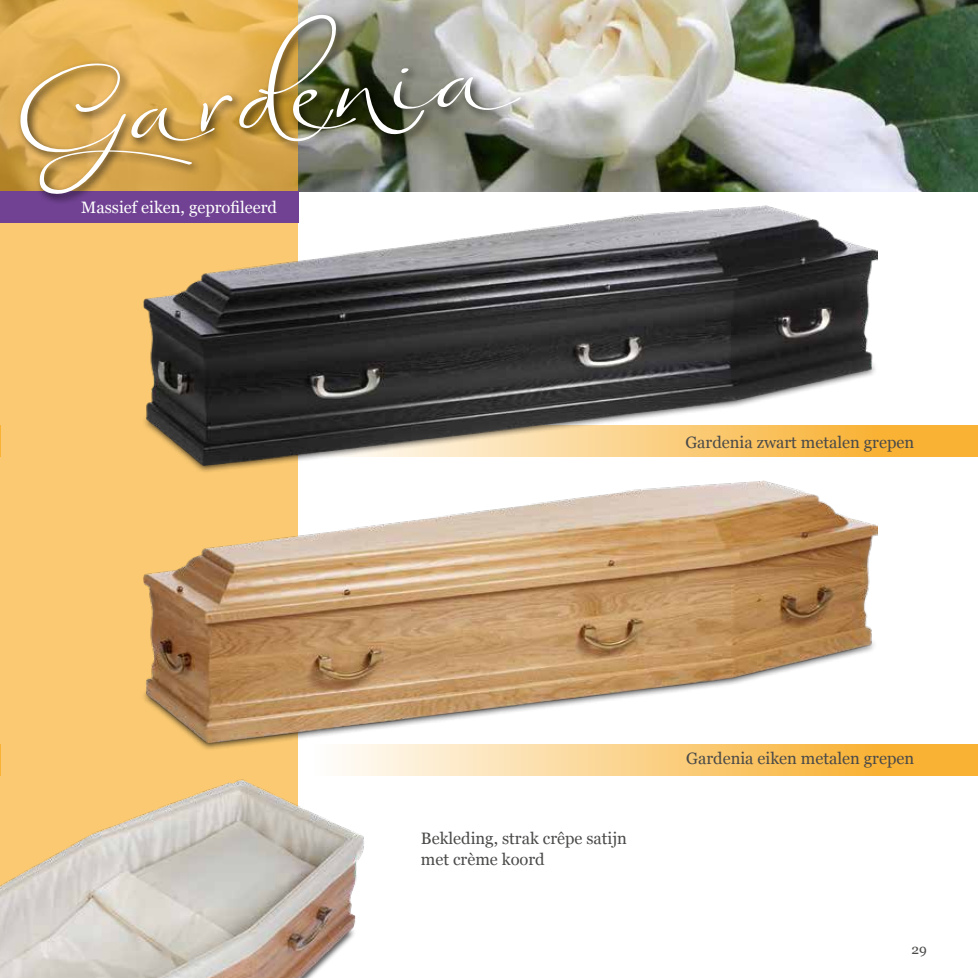
<style>
.page{position:relative;width:978px;height:978px;background:#fff}
.page>*{position:absolute;margin:0;border:0;box-sizing:border-box;transform-origin:0 0}
.t1{font:150px "Ability";color:#fff}
.t2{font:16.5px/21px "Georgia";color:#4a4a49}
.t3{font:16.5px "Georgia";color:#fff}
.t4{font:13.5px "Georgia";color:#4a4a49}
</style>
<div class="page">
<img style="left:298px;top:0;width:680px;height:191px">
<div style="left:0;top:0;width:298px;height:978px;background:#fac971"></div>
<hr style="left:0;top:744px;width:1px;height:32px;background:#f9b234">
<hr style="left:0;top:425px;width:1px;height:32px;background:#f9b234">
<svg style="left:340px;top:744px;width:638px;height:32px;background:#face80"></svg>
<div style="left:315px;top:425px;width:663px;height:32px;background:#f9b234"></div>
<div style="left:0;top:191px;width:298px;height:32px;background:#714293"></div>
<div style="left:16px;top:10px;width:516px;height:195px;background:#000;opacity:.75"></div>
<div style="left:141px;top:361px;width:736px;height:113px;background:#000;opacity:.75"></div>
<img style="left:143px;top:206px;width:735px;height:259px">
<div style="left:141px;top:638px;width:736px;height:113px;background:#000;opacity:.75"></div>
<img style="left:143px;top:481px;width:735px;height:261px">
<img style="left:0;top:770px;width:381px;height:208px">
<h1 class="t1" style="left:6px;top:40px;width:480px;rotate:-6deg">Gardenia</h1>
<p class="t3" style="left:81px;top:195px;width:197px">Massief eiken, geprofileerd</p>
<p class="t2" style="left:685px;top:431px;width:230px">Gardenia zwart metalen grepen</p>
<p class="t2" style="left:421px;top:827px;width:208px">Bekleding, strak crêpe satijn met crème koord</p>
<p class="t2" style="left:686px;top:747px;width:229px">Gardenia eiken metalen grepen</p>
<p class="t4" style="left:912px;top:940px;width:17px">29</p>
</div>
